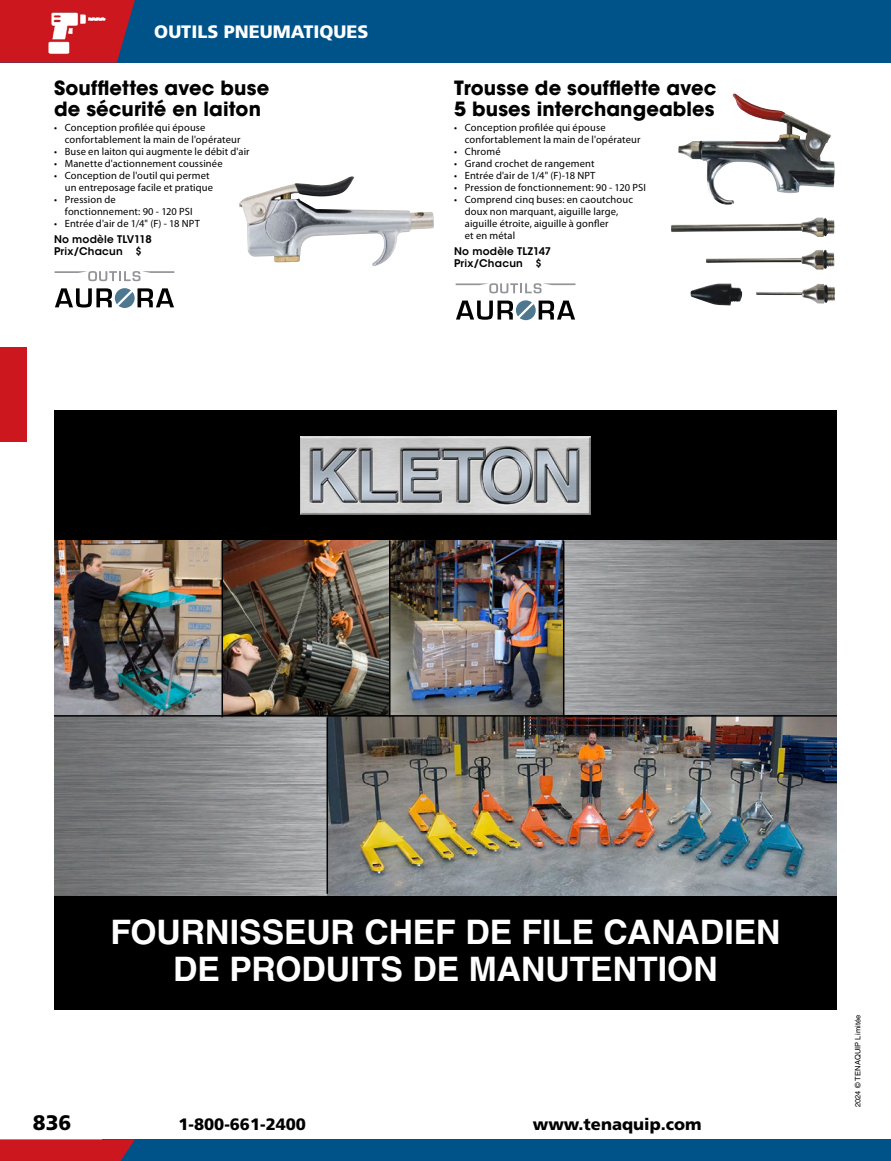
<style>
.page{position:relative;width:891px;height:1161px;background:#fff}
.page>*{position:absolute;margin:0;border:0;box-sizing:border-box;transform-origin:0 0}
.t1{font:700 33.75px/36.9px "Helvetica LT Std";color:#fff;text-align:center}
.t2{font:900 21px "Frutiger LT Std";color:#000}
.Sub_Header{font:700 19.5px/21px "ITC Avant Garde Std";letter-spacing:.005em;color:#000}
.t3{font:900 18px "Frutiger LT Std";color:#fff}
.t4{font:900 16.5px "Frutiger LT Std";color:#000}
.Bullets{font:10.5px/12px "Myriad Pro";letter-spacing:.015em;color:#000}
.Model{font:600 10.5px/12px "ITC Avant Garde Std";letter-spacing:.02em;color:#000}
.t5{font:7.5px "Helvetica LT Std";letter-spacing:.02em;color:#000}
</style>
<div class="page">
<div style="left:102px;top:1139px;width:789px;height:22px;background:#005388"></div>
<svg style="left:0;top:1139px;width:135px;height:22px;background:#c11d27"></svg>
<div style="left:0;top:0;width:891px;height:63px;background:#005388"></div>
<svg style="left:0;top:0;width:135px;height:63px;background:#b41e2a"></svg>
<div style="left:0;top:347px;width:27px;height:95px;background:#cd171e"></div>
<img style="left:46px;top:10px;width:64px;height:53px">
<img style="left:239px;top:176px;width:195px;height:90px">
<img style="left:678px;top:95px;width:157px;height:110px">
<svg style="left:55px;top:288px;width:119px;height:20px"></svg>
<svg style="left:55px;top:271px;width:119px;height:10px"></svg>
<svg style="left:456px;top:300px;width:119px;height:20px"></svg>
<svg style="left:456px;top:283px;width:119px;height:10px"></svg>
<div style="left:54px;top:410px;width:783px;height:600px;background:#000"></div>
<img style="left:301px;top:436px;width:289px;height:79px">
<img style="left:54px;top:541px;width:783px;height:355px">
<img style="left:327px;top:717px;width:510px;height:179px">
<img style="left:54px;top:541px;width:509px;height:174px">
<hr style="left:54px;top:715px;width:783px;height:2px;background:#000">
<hr style="left:222px;top:541px;width:1px;height:176px;background:#000">
<hr style="left:563px;top:541px;width:1px;height:176px;background:#000">
<hr style="left:389px;top:541px;width:2px;height:176px;background:#000">
<hr style="left:327px;top:717px;width:1px;height:177px;background:#000">
<p class="t3" style="left:154px;top:21px;width:216px">OUTILS PNEUMATIQUES</p>
<p class="Sub_Header" style="left:54px;top:77px;width:217px">Soufflettes avec buse de sécurité en laiton</p>
<p class="Bullets" style="left:65px;top:122px;width:177px;text-indent:-11px">• Conception profilée qui épouse confortablement la main de l'opérateur</p>
<p class="Bullets" style="left:54px;top:146px;width:197px">• Buse en laiton qui augmente le débit d'air</p>
<p class="Bullets" style="left:54px;top:158px;width:170px">• Manette d'actionnement coussinée</p>
<p class="Bullets" style="left:65px;top:170px;width:150px;text-indent:-11px">• Conception de l'outil qui permet un entreposage facile et pratique</p>
<p class="Bullets" style="left:65px;top:194px;width:129px;text-indent:-11px">• Pression de fonctionnement: 90 - 120 PSI</p>
<p class="Bullets" style="left:54px;top:218px;width:148px">• Entrée d'air de 1/4" (F) - 18 NPT</p>
<p class="Model" style="left:54px;top:233px;width:99px">No modèle TLV118<br>Prix/Chacun $</p>
<p class="Sub_Header" style="left:454px;top:77px;width:264px">Trousse de soufflette avec<br>5 buses interchangeables</p>
<p class="Bullets" style="left:465px;top:122px;width:177px;text-indent:-11px">• Conception profilée qui épouse confortablement la main de l'opérateur</p>
<p class="Bullets" style="left:454px;top:146px;width:48px">• Chromé</p>
<p class="Bullets" style="left:454px;top:158px;width:142px">• Grand crochet de rangement</p>
<p class="Bullets" style="left:454px;top:170px;width:143px">• Entrée d'air de 1/4" (F)-18 NPT</p>
<p class="Bullets" style="left:454px;top:182px;width:193px">• Pression de fonctionnement: 90 - 120 PSI</p>
<p class="Bullets" style="left:465px;top:194px;width:170px;text-indent:-11px">• Comprend cinq buses: en caoutchouc doux non marquant, aiguille large, aiguille étroite, aiguille à gonfler<br>et en métal</p>
<p class="Model" style="left:454px;top:245px;width:99px">No modèle TLZ147<br>Prix/Chacun $</p>
<p class="t1" style="left:110px;top:913px;width:672px">FOURNISSEUR CHEF DE FILE CANADIEN<br>DE PRODUITS DE MANUTENTION</p>
<h2 class="t2" style="left:33px;top:1110px;width:40px">836</h2>
<h3 class="t4" style="left:178px;top:1114px;width:129px">1-800-661-2400</h3>
<h3 class="t4" style="left:533px;top:1114px;width:170px">www.tenaquip.com</h3>
<p class="t5" style="left:854px;top:1107px;width:94px;rotate:-90deg">2024 © TENAQUIP Limitée</p>
</div>
